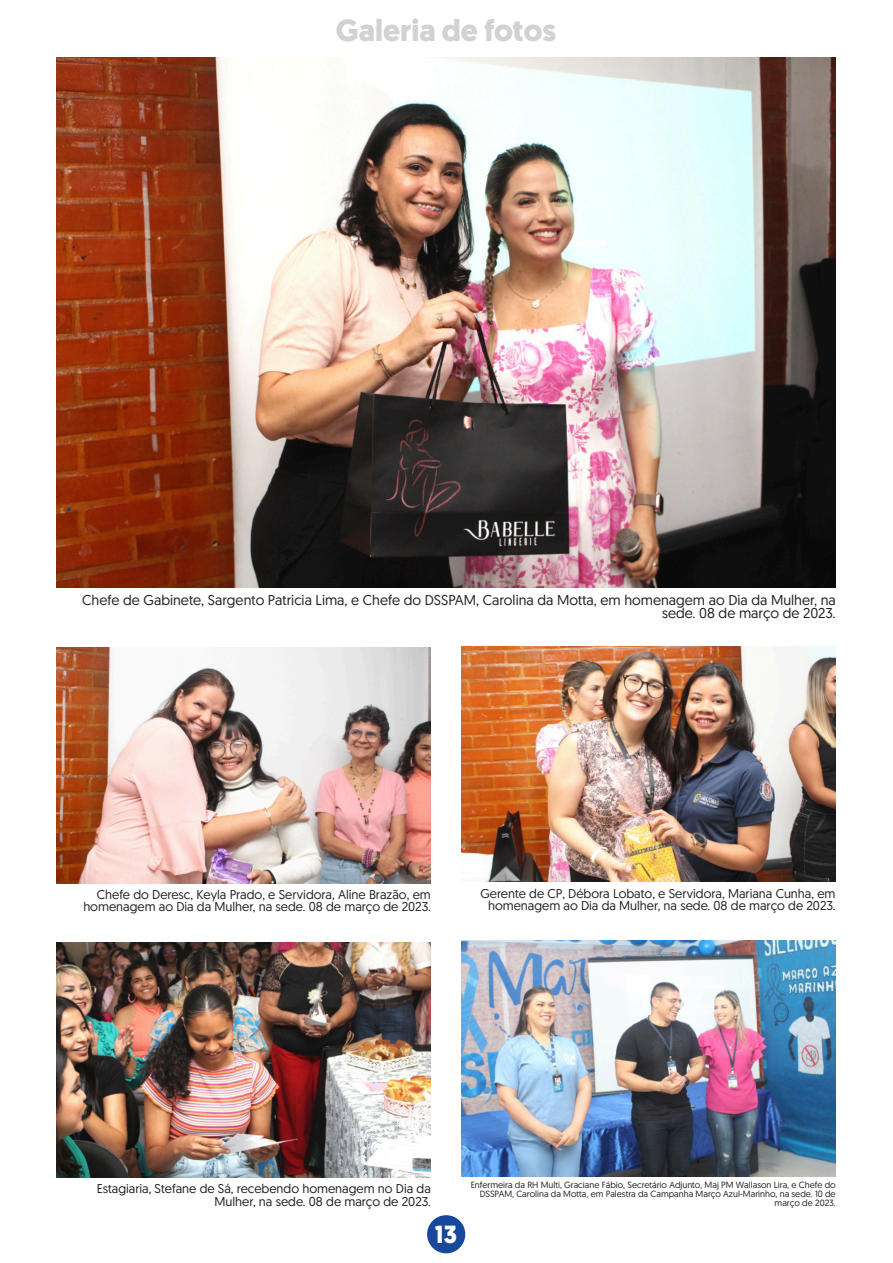
<style>
.page{position:relative;width:893px;height:1263px;background:#fff}
.page>*{position:absolute;margin:0;border:0;box-sizing:border-box;transform-origin:0 0}
.t1{font:700 30.6px "Geomanist";color:#d4d2d1}
.t2{font:700 24.75px "Geomanist";color:#fff}
.t3{font:14.25px/13.6px "Geomanist";color:#231f20;text-align:right}
.t4{font:12.75px/12.1px "Geomanist";color:#231f20;text-align:right}
.t5{font:9px/8.7px "Geomanist";color:#231f20;text-align:right}
</style>
<div class="page">
<img style="left:57px;top:57px;width:779px;height:530px">
<div style="left:427px;top:1215px;width:38px;height:38px;background:#18489b;border-radius:50%"></div>
<img style="left:57px;top:942px;width:374px;height:236px">
<img style="left:57px;top:648px;width:374px;height:235px">
<img style="left:461px;top:941px;width:375px;height:235px">
<img style="left:461px;top:646px;width:375px;height:236px">
<h1 class="t1" style="left:336px;top:18px;width:222px">Galeria de fotos</h1>
<p class="t3" style="left:82px;top:594px;width:755px">Chefe de Gabinete, Sargento Patricia Lima, e Chefe do DSSPAM, Carolina da Motta, em homenagem ao Dia da Mulher, na sede. 08 de março de 2023.</p>
<p class="t4" style="left:83px;top:890px;width:349px">Chefe do Deresc, Keyla Prado, e Servidora, Aline Brazão, em homenagem ao Dia da Mulher, na sede. 08 de março de 2023.</p>
<p class="t4" style="left:480px;top:888px;width:357px;text-align:center">Gerente de CP, Débora Lobato, e Servidora, Mariana Cunha, em homenagem ao Dia da Mulher, na sede. 08 de março de 2023.</p>
<p class="t4" style="left:97px;top:1184px;width:336px">Estagiaria, Stefane de Sá, recebendo homenagem no Dia da<br>Mulher, na sede. 08 de março de 2023.</p>
<h2 class="t2" style="left:435px;top:1224px;width:24px">13</h2>
<p class="t5" style="left:471px;top:1182px;width:366px">Enfermeira da RH Multi, Graciane Fábio, Secretário Adjunto, Maj PM Wallason Lira, e Chefe do<br>DSSPAM, Carolina da Motta, em Palestra da Campanha Março Azul-Marinho, na sede. 10 de março de 2023.</p>
</div>
